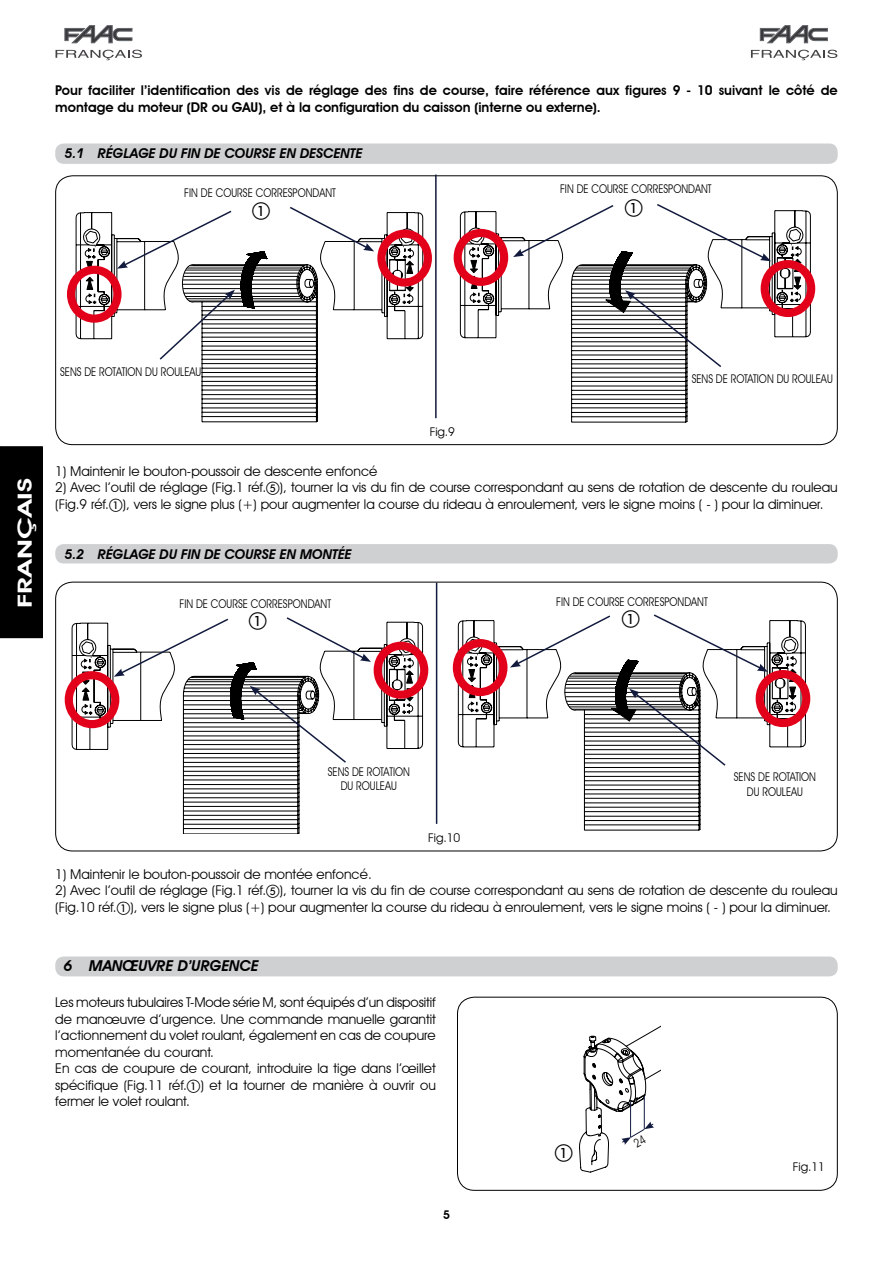
<style>
.page{position:relative;width:893px;height:1263px;background:#fff}
.page>*{position:absolute;margin:0;border:0;box-sizing:border-box;transform-origin:0 0}
.t1{font:600 19.5px "Avant Garde IT Cby BT";color:#fff;scale:1.5 1}
.t2{font:18px "European Pi One";color:#000}
.t3{font:italic 600 15px "Avant Garde IT Cby BT";color:#000}
.t4{font:13.5px/16.5px "Avant Garde IT Cby BT";color:#000}
.t5{font:600 13.5px/16.5px "Avant Garde IT Cby BT";color:#000}
.t6{font:italic 600 13.5px "Avant Garde IT Cby BT";color:#000}
.t7{font:12px/14.4px "Avant Garde IT Cby BT";color:#000;text-align:center;scale:.85 1}
.t8{font:12px "Avant Garde IT Cby BT";color:#000}
.s1{font-family:"European Pi One"}
</style>
<div class="page">
<div style="left:457px;top:997px;width:381px;height:194px;border:1px solid #000;border-radius:17px"></div>
<svg style="left:67px;top:206px;width:369px;height:217px"></svg>
<svg style="left:64px;top:617px;width:365px;height:216px"></svg>
<svg style="left:452px;top:614px;width:359px;height:217px"></svg>
<hr style="left:435px;top:175px;width:2px;height:243px;background:#121b3e">
<hr style="left:436px;top:583px;width:1px;height:241px;background:#121b3e">
<svg style="left:453px;top:204px;width:363px;height:219px"></svg>
<svg style="left:65px;top:26px;width:67px;height:17px"></svg>
<svg style="left:56px;top:50px;width:86px;height:10px"></svg>
<svg style="left:760px;top:26px;width:67px;height:17px"></svg>
<svg style="left:751px;top:50px;width:86px;height:10px"></svg>
<div style="left:0;top:447px;width:42px;height:191px;background:#000"></div>
<div style="left:0;top:446px;width:43px;height:192px;border:1px solid #000"></div>
<div style="left:55px;top:956px;width:783px;height:20px;background:#cfd0d1;border-radius:9px"></div>
<div style="left:55px;top:144px;width:783px;height:20px;background:#cfd0d1;border-radius:9px"></div>
<div style="left:55px;top:544px;width:783px;height:19px;background:#cfd0d1;border-radius:9px"></div>
<svg style="left:579px;top:1026px;width:82px;height:146px"></svg>
<p class="t5" style="left:55px;top:82px;width:784px">Pour faciliter l’identification des vis de réglage des fins de course, faire référence aux figures 9 - 1 0 suivant le côté de montage du moteur (DR ou GAU), et à la configuration du caisson (interne ou externe).</p>
<p class="t6" style="left:65px;top:145px;width:299px">5.1 RÉGLAGE DU FIN DE COURSE EN DESCENTE</p>
<p class="t7" style="left:184px;top:185px;width:180px">FIN DE COURSE CORRESPONDANT</p>
<p class="t7" style="left:560px;top:182px;width:180px">FIN DE COURSE CORRESPONDANT</p>
<h2 class="t2" style="left:252px;top:201px;width:19px">A</h2>
<h2 class="t2" style="left:625px;top:199px;width:19px">A</h2>
<h1 class="t1" style="left:13px;top:608px;width:88px;rotate:-90deg">FRANÇAIS</h1>
<p class="t7" style="left:60px;top:364px;width:167px">SENS DE ROTATION DU ROULEAU</p>
<p class="t8" style="left:430px;top:425px;width:27px">Fig.9</p>
<p class="t7" style="left:692px;top:372px;width:167px">SENS DE ROTATION DU ROULEAU</p>
<p class="t4" style="left:55px;top:463px;width:324px">1) Maintenir le bouton-poussoir de descente enfoncé</p>
<p class="t4" style="left:55px;top:479px;width:784px">2) Avec l’outil de réglage (Fig.1 réf.<span class="s1">E</span>), tourner la vis du fin de course correspondant au sens de rotation de descente du rouleau (Fig.9 réf.<span class="s1">A</span>), vers le signe plus (+) pour augmenter la course du rideau à enroulement, vers le signe moins ( - ) pour la diminuer.</p>
<p class="t6" style="left:65px;top:546px;width:288px">5.2 RÉGLAGE DU FIN DE COURSE EN MONTÉE</p>
<p class="t7" style="left:179px;top:597px;width:180px">FIN DE COURSE CORRESPONDANT</p>
<p class="t7" style="left:556px;top:594px;width:180px">FIN DE COURSE CORRESPONDANT</p>
<h2 class="t2" style="left:249px;top:611px;width:19px">A</h2>
<h2 class="t2" style="left:622px;top:609px;width:19px">A</h2>
<p class="t7" style="left:328px;top:764px;width:98px">SENS DE ROTATION<br>DU ROULEAU</p>
<p class="t7" style="left:734px;top:770px;width:98px">SENS DE ROTATION<br>DU ROULEAU</p>
<p class="t8" style="left:428px;top:830px;width:34px">Fig.10</p>
<p class="t4" style="left:55px;top:865px;width:318px">1) Maintenir le bouton-poussoir de montée enfoncé.</p>
<p class="t4" style="left:55px;top:882px;width:784px">2) Avec l’outil de réglage (Fig.1 réf.<span class="s1">E</span>), tourner la vis du fin de course correspondant au sens de rotation de descente du rouleau (Fig.10 réf.<span class="s1">A</span>), vers le signe plus (+) pour augmenter la course du rideau à enroulement, vers le signe moins ( - ) pour la diminuer.</p>
<p class="t3" style="left:64px;top:956px;width:196px">6 MANŒUVRE D’URGENCE</p>
<p class="t4" style="left:55px;top:994px;width:382px">Les moteurs tubulaires T-Mode série M, sont équipés d’un dispositif de manœuvre d’urgence. Une commande manuelle garantit l’actionnement du volet roulant, également en cas de coupure momentanée du courant.<br>En cas de coupure de courant, introduire la tige dans l’œillet spécifique (Fig.11 réf.<span class="s1">A</span>) et la tourner de manière à ouvrir ou fermer le volet roulant.</p>
<h2 class="t2" style="left:555px;top:1143px;width:19px">A</h2>
<p class="t8" style="left:793px;top:1159px;width:34px">Fig.11</p>
</div>
